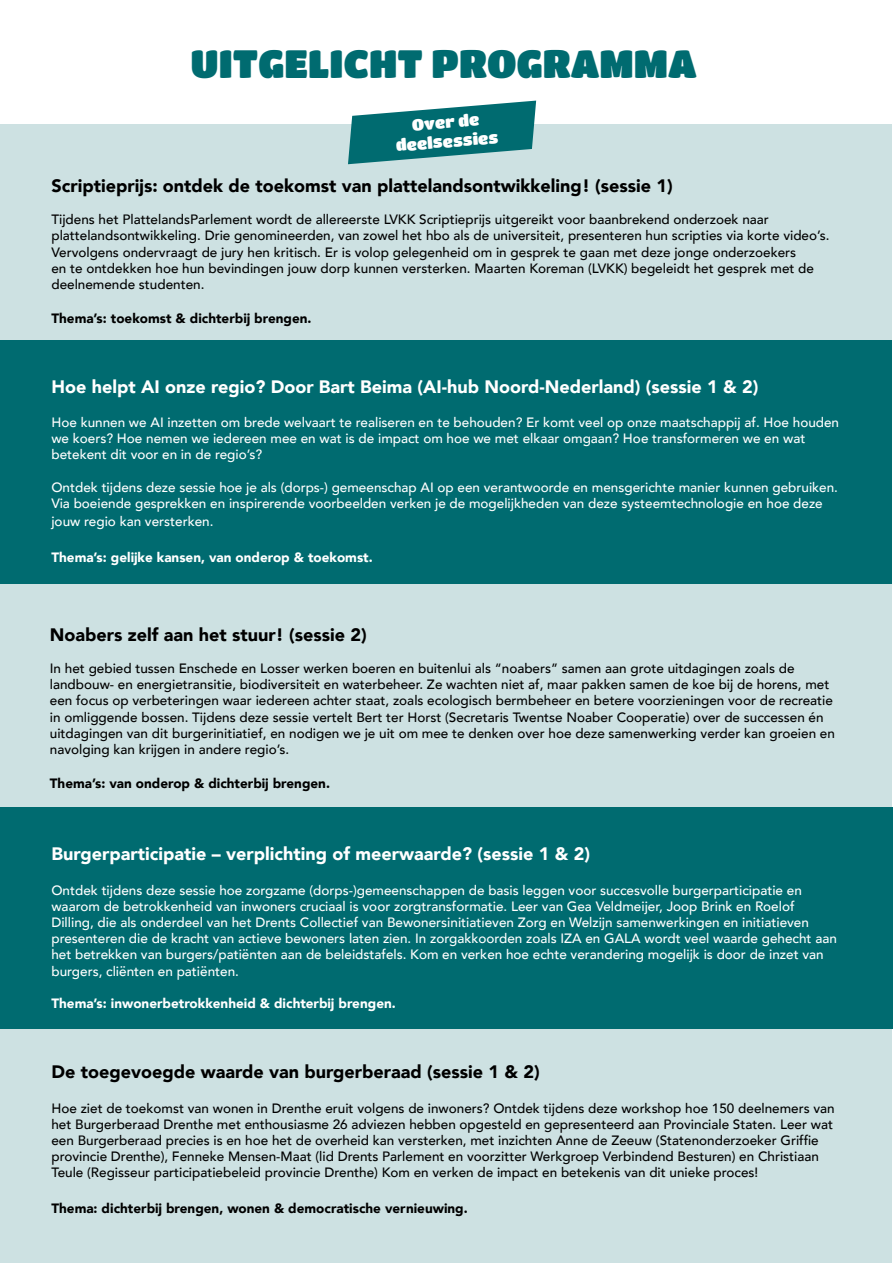
<style>
.page{position:relative;width:893px;height:1263px;background:#fff}
.page>*{position:absolute;margin:0;border:0;box-sizing:border-box;transform-origin:0 0}
.t1{font:39px "Titan One";color:#006b70}
.t2{font:900 18px "Avenir";color:#000}
.t3{font:900 18px "Avenir";color:#fff}
.t4{font:16.2px "Titan One";color:#fff}
.t5{font:500 13.5px/16.2px "Avenir";color:#000}
.t6{font:500 13.5px/16.2px "Avenir";color:#fff}
.t7{font:900 13.5px "Avenir";color:#000}
.t8{font:900 13.5px "Avenir";color:#fff}
</style>
<div class="page">
<div style="left:0;top:125px;width:892px;height:217px;background:#cde1e2"></div>
<div style="left:0;top:340px;width:892px;height:243px;background:#006b70"></div>
<div style="left:0;top:583px;width:892px;height:225px;background:#cde1e2"></div>
<div style="left:0;top:808px;width:893px;height:221px;background:#006b70"></div>
<div style="left:0;top:1024px;width:892px;height:239px;background:#cde1e2"></div>
<svg style="left:348px;top:101px;width:188px;height:63px"></svg>
<p class="t1" style="left:190px;top:41px;width:508px">UITGELICHT PROGRAMMA</p>
<p class="t4" style="left:411px;top:115px;width:69px;rotate:-5deg">Over de</p>
<p class="t4" style="left:395px;top:136px;width:104px;rotate:-5deg">deelsessies</p>
<p class="t2" style="left:51px;top:170px;width:623px">Scriptieprijs: ontdek de toekomst van plattelandsontwikkeling! (sessie 1)</p>
<p class="t5" style="left:51px;top:211px;width:780px">Tijdens het PlattelandsParlement wordt de allereerste LVKK Scriptieprijs uitgereikt voor baanbrekend onderzoek naar plattelandsontwikkeling. Drie genomineerden, van zowel het hbo als de universiteit, presenteren hun scripties via korte video’s.<br>Vervolgens ondervraagt de jury hen kritisch. Er is volop gelegenheid om in gesprek te gaan met deze jonge onderzoekers<br>en te ontdekken hoe hun bevindingen jouw dorp kunnen versterken. Maarten Koreman (LVKK) begeleidt het gesprek met de deelnemende studenten.</p>
<p class="t7" style="left:51px;top:307px;width:262px">Thema’s: toekomst &amp; dichterbij brengen.</p>
<p class="t3" style="left:51px;top:371px;width:709px">Hoe helpt AI onze regio? Door Bart Beima (AI-hub Noord-Nederland) (sessie 1 &amp; 2)</p>
<p class="t6" style="left:51px;top:413px;width:789px">Hoe kunnen we AI inzetten om brede welvaart te realiseren en te behouden? Er komt veel op onze maatschappij af. Hoe houden we koers? Hoe nemen we iedereen mee en wat is de impact om hoe we met elkaar omgaan? Hoe transformeren we en wat betekent dit voor en in de regio’s?</p>
<p class="t6" style="left:51px;top:478px;width:788px">Ontdek tijdens deze sessie hoe je als (dorps-) gemeenschap AI op een verantwoorde en mensgerichte manier kunnen gebruiken.<br>Via boeiende gesprekken en inspirerende voorbeelden verken je de mogelijkheden van deze systeemtechnologie en hoe deze</p>
<p class="t6" style="left:51px;top:512px;width:164px">jouw regio kan versterken.</p>
<p class="t8" style="left:51px;top:545px;width:323px">Thema’s: gelijke kansen, van onderop &amp; toekomst.</p>
<p class="t2" style="left:50px;top:619px;width:318px">Noabers zelf aan het stuur! (sessie 2)</p>
<p class="t5" style="left:50px;top:659px;width:787px">In het gebied tussen Enschede en Losser werken boeren en buitenlui als “noabers” samen aan grote uitdagingen zoals de landbouw- en energietransitie, biodiversiteit en waterbeheer. Ze wachten niet af, maar pakken samen de koe bij de horens, met een focus op verbeteringen waar iedereen achter staat, zoals ecologisch bermbeheer en betere voorzieningen voor de recreatie in omliggende bossen. Tijdens deze sessie vertelt Bert ter Horst (Secretaris Twentse Noaber Cooperatie) over de successen én uitdagingen van dit burgerinitiatief, en nodigen we je uit om mee te denken over hoe deze samenwerking verder kan groeien en navolging kan krijgen in andere regio’s.</p>
<p class="t7" style="left:50px;top:772px;width:282px">Thema’s: van onderop &amp; dichterbij brengen.</p>
<p class="t3" style="left:51px;top:839px;width:540px">Burgerparticipatie – verplichting of meerwaarde? (sessie 1 &amp; 2)</p>
<p class="t6" style="left:51px;top:881px;width:787px">Ontdek tijdens deze sessie hoe zorgzame (dorps-)gemeenschappen de basis leggen voor succesvolle burgerparticipatie en waarom de betrokkenheid van inwoners cruciaal is voor zorgtransformatie. Leer van Gea Veldmeijer, Joop Brink en Roelof Dilling, die als onderdeel van het Drents Collectief van Bewonersinitiatieven Zorg en Welzijn samenwerkingen en initiatieven presenteren die de kracht van actieve bewoners laten zien. In zorgakkoorden zoals IZA en GALA wordt veel waarde gehecht aan het betrekken van burgers/patiënten aan de beleidstafels. Kom en verken hoe echte verandering mogelijk is door de inzet van burgers, cliënten en patiënten.</p>
<p class="t8" style="left:51px;top:992px;width:346px">Thema’s: inwonerbetrokkenheid &amp; dichterbij brengen.</p>
<p class="t2" style="left:51px;top:1057px;width:490px">De toegevoegde waarde van burgerberaad (sessie 1 &amp; 2)</p>
<p class="t5" style="left:51px;top:1099px;width:785px">Hoe ziet de toekomst van wonen in Drenthe eruit volgens de inwoners? Ontdek tijdens deze workshop hoe 150 deelnemers van het Burgerberaad Drenthe met enthousiasme 26 adviezen hebben opgesteld en gepresenteerd aan Provinciale Staten. Leer wat een Burgerberaad precies is en hoe het de overheid kan versterken, met inzichten Anne de Zeeuw (Statenonderzoeker Griffie provincie Drenthe), Fenneke Mensen-Maat (lid Drents Parlement en voorzitter Werkgroep Verbindend Besturen) en Christiaan Teule (Regisseur participatiebeleid provincie Drenthe) Kom en verken de impact en betekenis van dit unieke proces!</p>
<p class="t7" style="left:51px;top:1197px;width:418px">Thema: dichterbij brengen, wonen &amp; democratische vernieuwing.</p>
</div>
